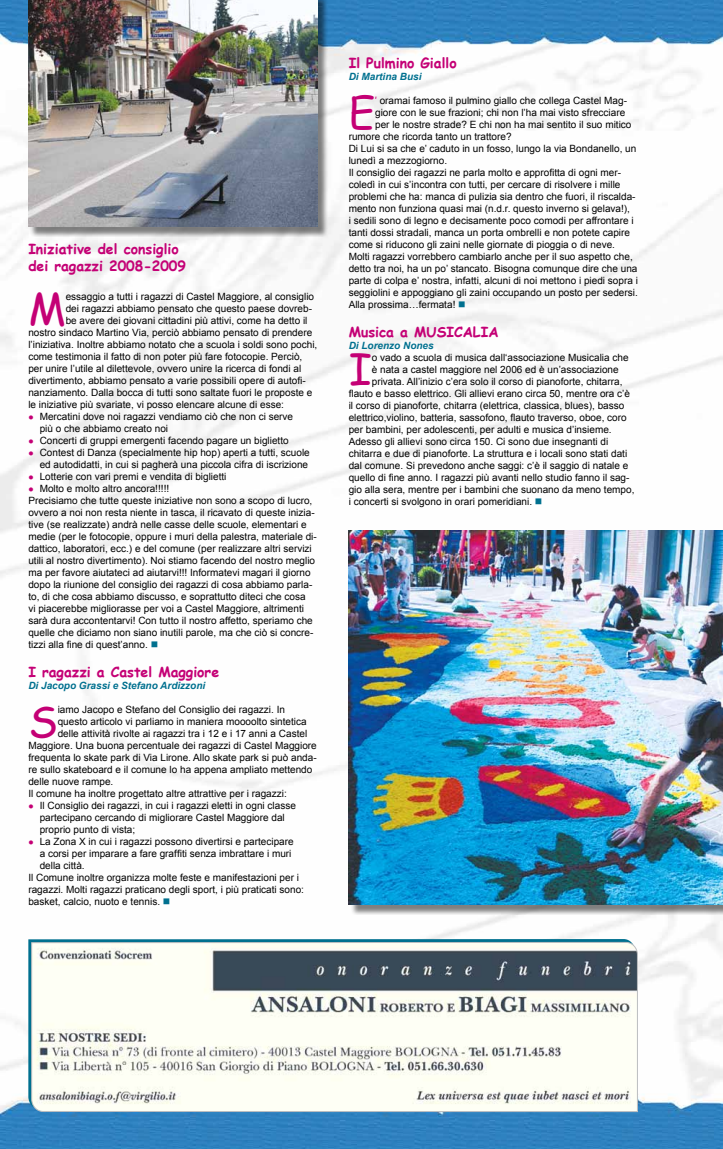
<style>
.page{position:relative;width:723px;height:1149px;background:#fff}
.page>*{position:absolute;margin:0;border:0;box-sizing:border-box;transform-origin:0 0}
.t1{font:42.3px "Comic Sans MS";color:#c40075}
.t2{font:700 14px/16.8px "Comic Sans MS";color:#c40075}
.t3{font:10px/12px "Arial";color:#000}
.t4{font:italic 700 10px "Arial";color:#00708f}
.s1{color:#c40075}
.s2{color:#00708f}
.s3{font-family:"Comic Sans MS";color:#c40075}
</style>
<div class="page">
<img style="left:0;top:0;width:723px;height:1148px">
<svg style="left:28px;top:938px;width:607px;height:170px"></svg>
<svg style="left:31px;top:941px;width:607px;height:171px"></svg>
<div style="left:350px;top:531px;width:373px;height:384px;background:#000;opacity:.5"></div>
<img style="left:349px;top:530px;width:374px;height:374px">
<div style="left:29px;top:0;width:299px;height:237px;background:#000;opacity:.5"></div>
<img style="left:28px;top:0;width:289px;height:227px">
<h2 class="t2" style="left:28px;top:240px;width:159px">Iniziative del consiglio dei ragazzi 2008-2009</h2>
<h1 class="t1" style="left:28px;top:277px;width:39px">M</h1>
<p class="t3" style="left:66px;top:290px;width:250px">essaggio a tutti i ragazzi di Castel Maggiore, al consiglio</p>
<p class="t3" style="left:66px;top:302px;width:248px">dei ragazzi abbiamo pensato che questo paese dovreb-</p>
<p class="t3" style="left:66px;top:314px;width:243px">be avere dei giovani cittadini più attivi, come ha detto il</p>
<p class="t3" style="left:28px;top:326px;width:285px">nostro sindaco Martino Via, perciò abbiamo pensato di prendere</p>
<p class="t3" style="left:28px;top:338px;width:291px">l’iniziativa. Inoltre abbiamo notato che a scuola i soldi sono pochi,</p>
<p class="t3" style="left:28px;top:350px;width:276px">come testimonia il fatto di non poter più fare fotocopie. Perciò,</p>
<p class="t3" style="left:28px;top:362px;width:274px">per unire l’utile al dilettevole, ovvero unire la ricerca di fondi al</p>
<p class="t3" style="left:28px;top:374px;width:279px">divertimento, abbiamo pensato a varie possibili opere di autofi-</p>
<p class="t3" style="left:28px;top:386px;width:286px">nanziamento. Dalla bocca di tutti sono saltate fuori le proposte e</p>
<p class="t3" style="left:28px;top:398px;width:257px">le iniziative più svariate, vi posso elencare alcune di esse:</p>
<p class="t3" style="left:40px;top:410px;width:255px;text-indent:-11px"><span class="s1">●</span> Mercatini dove noi ragazzi vendiamo ciò che non ci serve più o che abbiamo creato noi</p>
<p class="t3" style="left:28px;top:434px;width:262px"><span class="s1">●</span> Concerti di gruppi emergenti facendo pagare un biglietto</p>
<p class="t3" style="left:28px;top:446px;width:283px;text-align:right"><span class="s1">●</span> Contest di Danza (specialmente hip hop) aperti a tutti, scuole ed autodidatti, in cui si pagherà una piccola cifra di iscrizione</p>
<p class="t3" style="left:28px;top:470px;width:200px"><span class="s1">●</span> Lotterie con vari premi e vendita di biglietti</p>
<p class="t3" style="left:28px;top:482px;width:290px"><span class="s1">●</span> Molto e molto altro ancora!!!!!<br>Precisiamo che tutte queste iniziative non sono a scopo di lucro, ovvero a noi non resta niente in tasca, il ricavato di queste inizia&shy;tive (se realizzate) andrà nelle casse delle scuole, elementari e medie (per le fotocopie, oppure i muri della palestra, materiale di&shy;dattico, laboratori, ecc.) e del comune (per realizzare altri servizi utili al nostro divertimento). Noi stiamo facendo del nostro meglio ma per favore aiutateci ad aiutarvi!!! Informatevi magari il giorno dopo la riunione del consiglio dei ragazzi di cosa abbiamo parla&shy;to, di che cosa abbiamo discusso, e soprattutto diteci che cosa<br>vi piacerebbe migliorasse per voi a Castel Maggiore, altrimenti sarà dura accontentarvi! Con tutto il nostro affetto, speriamo che quelle che diciamo non siano inutili parole, ma che ciò si concre&shy;tizzi alla fine di quest’anno. <span class="s2">■</span></p>
<h2 class="t2" style="left:28px;top:662px;width:192px">I ragazzi a Castel Maggiore</h2>
<p class="t4" style="left:28px;top:678px;width:178px">Di Jacopo Grassi e Stefano Ardizzoni</p>
<h1 class="t1" style="left:28px;top:690px;width:31px">S</h1>
<p class="t3" style="left:58px;top:703px;width:229px">iamo Jacopo e Stefano del Consiglio dei ragazzi. In</p>
<p class="t3" style="left:58px;top:715px;width:250px">questo articolo vi parliamo in maniera moooolto sintetica</p>
<p class="t3" style="left:58px;top:727px;width:251px">delle attività rivolte ai ragazzi tra i 12 e i 17 anni a Castel</p>
<p class="t3" style="left:28px;top:739px;width:290px">Maggiore. Una buona percentuale dei ragazzi di Castel Maggiore</p>
<p class="t3" style="left:28px;top:751px;width:290px">frequenta lo skate park di Via Lirone. Allo skate park si può anda-</p>
<p class="t3" style="left:28px;top:763px;width:286px">re sullo skateboard e il comune lo ha appena ampliato mettendo</p>
<p class="t3" style="left:28px;top:775px;width:87px">delle nuove rampe.</p>
<p class="t3" style="left:28px;top:787px;width:260px">Il comune ha inoltre progettato altre attrattive per i ragazzi:</p>
<p class="t3" style="left:40px;top:799px;width:258px;text-indent:-11px"><span class="s1">●</span> Il Consiglio dei ragazzi, in cui i ragazzi eletti in ogni classe partecipano cercando di migliorare Castel Maggiore dal proprio punto di vista;</p>
<p class="t3" style="left:28px;top:835px;width:267px"><span class="s1">●</span> La Zona X in cui i ragazzi possono divertirsi e partecipare</p>
<p class="t3" style="left:40px;top:847px;width:253px">a corsi per imparare a fare graffiti senza imbrattare i muri</p>
<p class="t3" style="left:40px;top:859px;width:47px">della città.</p>
<p class="t3" style="left:28px;top:871px;width:272px">Il Comune inoltre organizza molte feste e manifestazioni per i</p>
<p class="t3" style="left:28px;top:883px;width:277px">ragazzi. Molti ragazzi praticano degli sport, i più praticati sono:</p>
<p class="t3" style="left:28px;top:895px;width:143px">basket, calcio, nuoto e tennis. <span class="s2">■</span></p>
<h2 class="t2" style="left:349px;top:54px;width:109px">Il Pulmino Giallo</h2>
<p class="t4" style="left:349px;top:70px;width:74px">Di Martina Busi</p>
<h1 class="t1" style="left:349px;top:81px;width:28px">E</h1>
<p class="t3" style="left:375px;top:94px;width:253px"><span class="s3">’</span> oramai famoso il pulmino giallo che collega Castel Mag-</p>
<p class="t3" style="left:375px;top:106px;width:252px">giore con le sue frazioni; chi non l’ha mai visto sfrecciare</p>
<p class="t3" style="left:375px;top:118px;width:258px">per le nostre strade? E chi non ha mai sentito il suo mitico</p>
<p class="t3" style="left:349px;top:130px;width:164px">rumore che ricorda tanto un trattore?</p>
<p class="t3" style="left:349px;top:142px;width:289px">Di Lui si sa che e’ caduto in un fosso, lungo la via Bondanello, un</p>
<p class="t3" style="left:349px;top:154px;width:100px">lunedì a mezzogiorno.</p>
<p class="t3" style="left:349px;top:166px;width:274px">Il consiglio dei ragazzi ne parla molto e approfitta di ogni mer-</p>
<p class="t3" style="left:349px;top:178px;width:273px">coledì in cui s’incontra con tutti, per cercare di risolvere i mille</p>
<p class="t3" style="left:349px;top:190px;width:288px">problemi che ha: manca di pulizia sia dentro che fuori, il riscalda-</p>
<p class="t3" style="left:349px;top:202px;width:283px">mento non funziona quasi mai (n.d.r. questo inverno si gelava!),</p>
<p class="t3" style="left:349px;top:214px;width:286px">i sedili sono di legno e decisamente poco comodi per affrontare i</p>
<p class="t3" style="left:349px;top:226px;width:283px">tanti dossi stradali, manca un porta ombrelli e non potete capire</p>
<p class="t3" style="left:349px;top:238px;width:268px">come si riducono gli zaini nelle giornate di pioggia o di neve.</p>
<p class="t3" style="left:349px;top:250px;width:285px">Molti ragazzi vorrebbero cambiarlo anche per il suo aspetto che,</p>
<p class="t3" style="left:349px;top:262px;width:290px">detto tra noi, ha un po’ stancato. Bisogna comunque dire che una</p>
<p class="t3" style="left:349px;top:274px;width:291px">parte di colpa e’ nostra, infatti, alcuni di noi mettono i piedi sopra i</p>
<p class="t3" style="left:349px;top:286px;width:291px">seggiolini e appoggiano gli zaini occupando un posto per sedersi.</p>
<p class="t3" style="left:349px;top:298px;width:118px">Alla prossima…fermata! <span class="s2">■</span></p>
<h2 class="t2" style="left:349px;top:323px;width:151px">Musica a MUSICALIA</h2>
<p class="t4" style="left:349px;top:339px;width:87px">Di Lorenzo Nones</p>
<h1 class="t1" style="left:349px;top:338px;width:25px">I</h1>
<p class="t3" style="left:372px;top:351px;width:258px">o vado a scuola di musica dall‘associazione Musicalia che</p>
<p class="t3" style="left:372px;top:363px;width:248px">è nata a castel maggiore nel 2006 ed è un’associazione</p>
<p class="t3" style="left:372px;top:375px;width:252px">privata. All’inizio c’era solo il corso di pianoforte, chitarra,</p>
<p class="t3" style="left:349px;top:387px;width:283px">flauto e basso elettrico. Gli allievi erano circa 50, mentre ora c’è</p>
<p class="t3" style="left:349px;top:399px;width:277px">il corso di pianoforte, chitarra (elettrica, classica, blues), basso</p>
<p class="t3" style="left:349px;top:411px;width:279px">elettrico,violino, batteria, sassofono, flauto traverso, oboe, coro</p>
<p class="t3" style="left:349px;top:423px;width:264px">per bambini, per adolescenti, per adulti e musica d’insieme.</p>
<p class="t3" style="left:349px;top:435px;width:261px">Adesso gli allievi sono circa 150. Ci sono due insegnanti di</p>
<p class="t3" style="left:349px;top:447px;width:280px">chitarra e due di pianoforte. La struttura e i locali sono stati dati</p>
<p class="t3" style="left:349px;top:459px;width:281px">dal comune. Si prevedono anche saggi: c’è il saggio di natale e</p>
<p class="t3" style="left:349px;top:471px;width:282px">quello di fine anno. I ragazzi più avanti nello studio fanno il sag-</p>
<p class="t3" style="left:349px;top:483px;width:287px">gio alla sera, mentre per i bambini che suonano da meno tempo,</p>
<p class="t3" style="left:349px;top:495px;width:195px">i concerti si svolgono in orari pomeridiani. <span class="s2">■</span></p>
</div>
